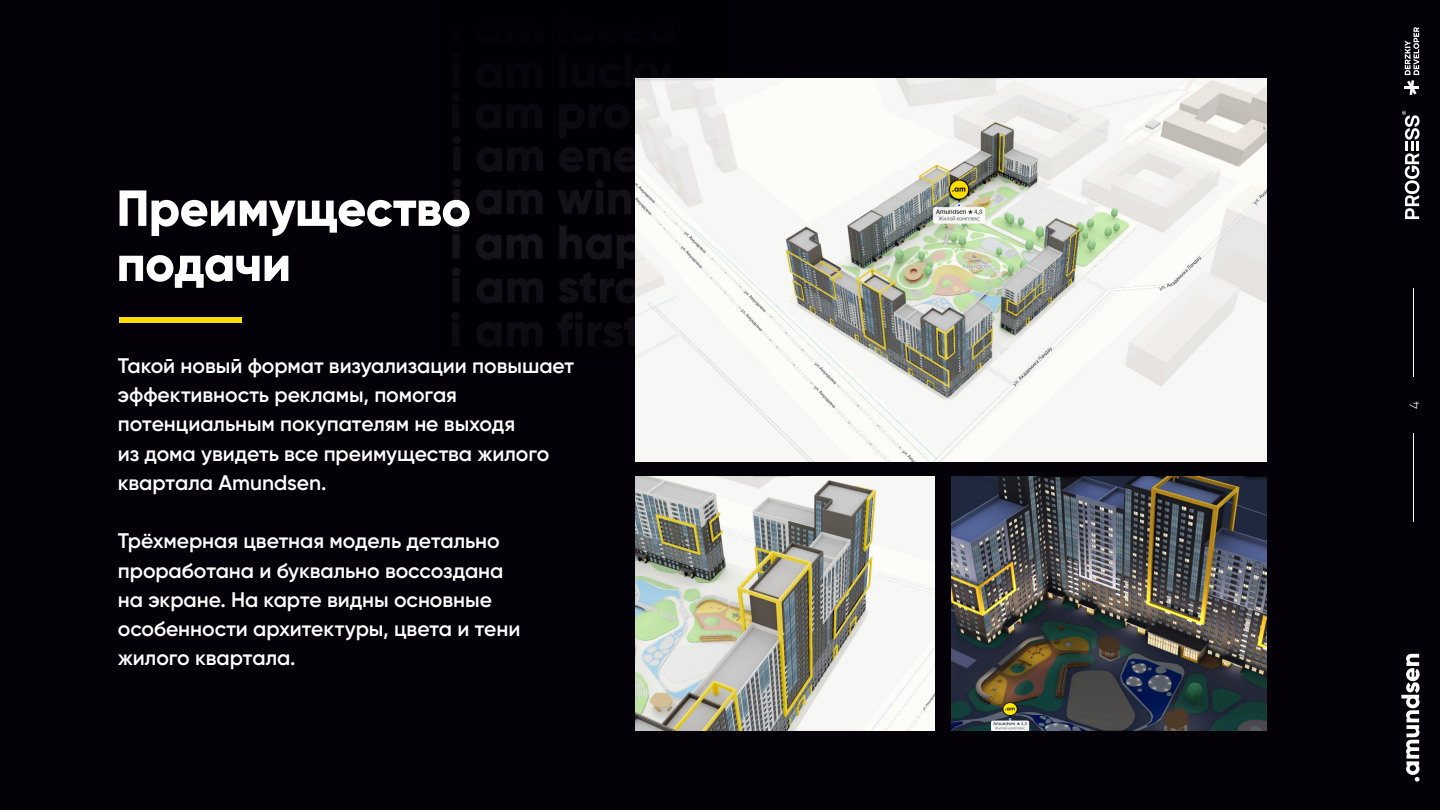
<style>
.page{position:relative;width:1440px;height:810px;background:#030007}
.page>*{position:absolute;margin:0;border:0;box-sizing:border-box;transform-origin:0 0}
.t1{font:800 50.62px/55.1px "Gilroy";letter-spacing:-.015em;color:#fff}
.t2{font:600 21.08px/29.2px "Gilroy";letter-spacing:-.005em;color:#fff}
.t3{font:300 13.5px "Gilroy";color:#fff}
</style>
<div class="page">
<img style="left:452px;top:78px;width:278px;height:276px">
<img style="left:951px;top:477px;width:315px;height:253px">
<img style="left:636px;top:477px;width:299px;height:253px">
<div style="left:119px;top:318px;width:123px;height:5px;background:#ffdc00"></div>
<img style="left:636px;top:79px;width:630px;height:382px">
<svg style="left:1405px;top:27px;width:14px;height:68px"></svg>
<hr style="left:1405px;top:86px;width:14px;height:3px;background:#fff">
<svg style="left:1402px;top:111px;width:18px;height:108px"></svg>
<svg style="left:1401px;top:654px;width:19px;height:128px"></svg>
<hr style="left:1414px;top:289px;width:1px;height:88px;background:#fff">
<hr style="left:1414px;top:433px;width:1px;height:88px;background:#fff">
<h1 class="t1" style="left:117px;top:180px;width:356px">Преимущество подачи</h1>
<p class="t2" style="left:118px;top:351px;width:458px">Такой новый формат визуализации повышает эффективность рекламы, помогая потенциальным покупателям не выходя<br>из дома увидеть все преимущества жилого квартала Amundsen.</p>
<p class="t2" style="left:118px;top:526px;width:404px">Трёхмерная цветная модель детально проработана и буквально воссоздана на экране. На карте видны основные особенности архитектуры, цвета и тени жилого квартала.</p>
<p class="t3" style="left:1406px;top:409px;width:9px;rotate:-90deg">4</p>
</div>
